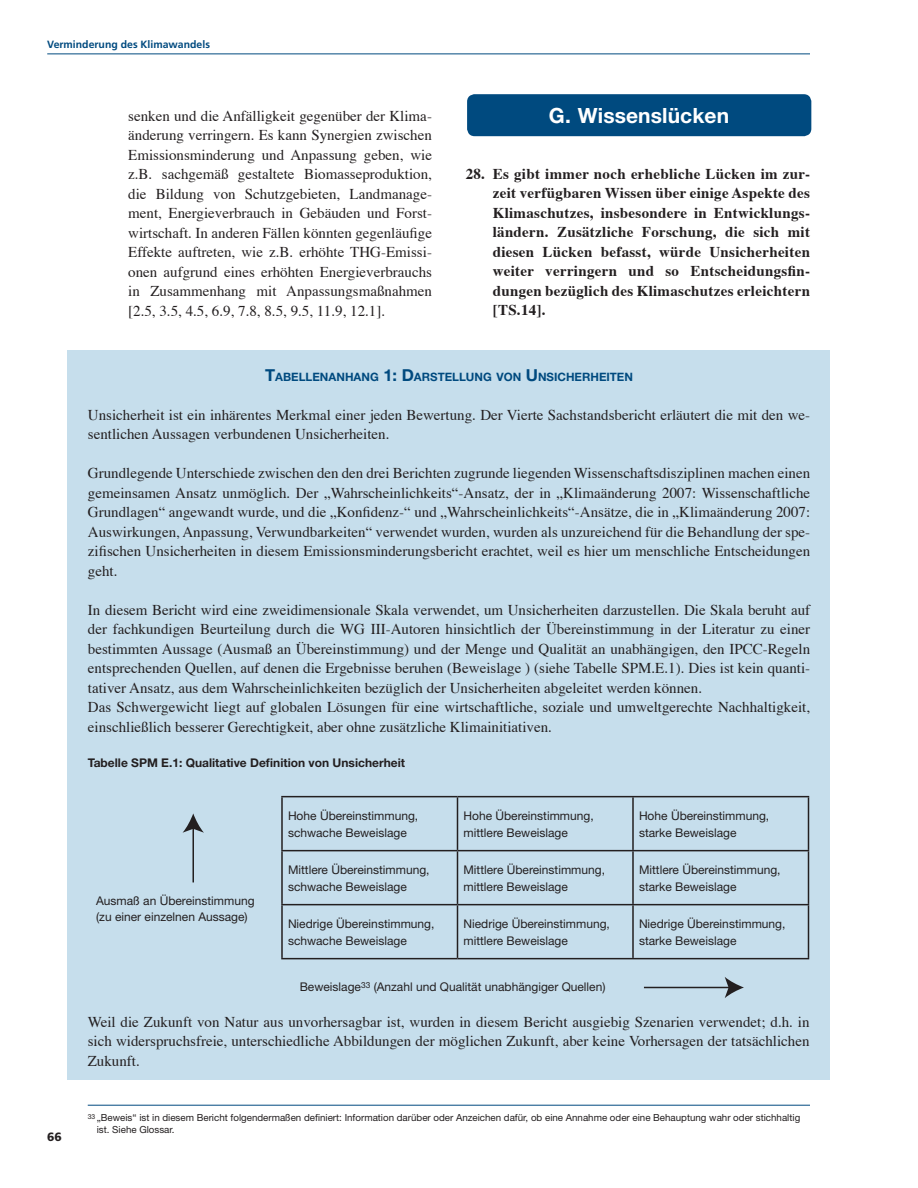
<style>
.page{position:relative;width:918px;height:1188px;background:#fff}
.page>*{position:absolute;margin:0;border:0;box-sizing:border-box;transform-origin:0 0}
.t1{font:700 21px "Helvetica Neue";letter-spacing:.005em;color:#fff}
.t2{font:15px/19.5px "Times";color:#231f20;text-align:justify}
.t3{font:700 15px/19.5px "Times";letter-spacing:.02em;color:#231f20;text-align:justify}
.t4{font:12px/16.5px "Helvetica Neue";color:#231f20}
.t5{font:700 12px "Helvetica Neue";color:#231f20}
.t6{font:900 12px "Frutiger";color:#231f20}
.t7{font:700 11.55px "Helvetica Neue";color:#004a7f}
.t8{font:700 10.5px "Frutiger";color:#004a7f}
.t9{font:9.75px/11.7px "Helvetica Neue";color:#231f20}
.s1{font-size:16.5px}
</style>
<div class="page">
<hr style="left:47px;top:54px;width:763px;height:1px;background:#004a7f">
<div style="left:467px;top:94px;width:344px;height:42px;background:#004a7f;border-radius:8px"></div>
<div style="left:67px;top:350px;width:763px;height:730px;background:#c6deec"></div>
<hr style="left:281px;top:796px;width:177px;height:1px;background:#231f20">
<hr style="left:281px;top:797px;width:2px;height:53px;background:#231f20">
<hr style="left:458px;top:796px;width:175px;height:1px;background:#231f20">
<hr style="left:457px;top:797px;width:1px;height:53px;background:#231f20">
<hr style="left:633px;top:796px;width:176px;height:1px;background:#231f20">
<hr style="left:632px;top:797px;width:2px;height:53px;background:#231f20">
<hr style="left:808px;top:797px;width:1px;height:53px;background:#231f20">
<hr style="left:281px;top:850px;width:177px;height:1px;background:#231f20">
<hr style="left:281px;top:851px;width:2px;height:53px;background:#231f20">
<hr style="left:458px;top:850px;width:175px;height:1px;background:#231f20">
<hr style="left:457px;top:851px;width:1px;height:53px;background:#231f20">
<hr style="left:633px;top:850px;width:176px;height:1px;background:#231f20">
<hr style="left:632px;top:851px;width:2px;height:53px;background:#231f20">
<hr style="left:808px;top:851px;width:1px;height:53px;background:#231f20">
<hr style="left:281px;top:904px;width:177px;height:1px;background:#231f20">
<hr style="left:281px;top:905px;width:2px;height:53px;background:#231f20">
<hr style="left:458px;top:904px;width:175px;height:1px;background:#231f20">
<hr style="left:457px;top:905px;width:1px;height:53px;background:#231f20">
<hr style="left:633px;top:904px;width:176px;height:1px;background:#231f20">
<hr style="left:632px;top:905px;width:2px;height:53px;background:#231f20">
<hr style="left:808px;top:905px;width:1px;height:53px;background:#231f20">
<hr style="left:281px;top:958px;width:177px;height:1px;background:#231f20">
<hr style="left:458px;top:958px;width:175px;height:1px;background:#231f20">
<hr style="left:633px;top:958px;width:176px;height:1px;background:#231f20">
<hr style="left:192px;top:827px;width:2px;height:55px;background:#231f20">
<svg style="left:183px;top:813px;width:21px;height:20px"></svg>
<hr style="left:644px;top:987px;width:86px;height:1px;background:#231f20">
<svg style="left:725px;top:977px;width:19px;height:21px"></svg>
<hr style="left:88px;top:1105px;width:722px;height:1px;background:#004a7f">
<p class="t8" style="left:47px;top:38px;width:164px">Verminderung des Klimawandels</p>
<p class="t2" style="left:128px;top:105px;width:305px">senken und die Anfälligkeit gegenüber der Klima&shy;änderung verringern. Es kann Synergien zwischen Emissionsminderung und Anpassung geben, wie z.B. sachgemäß gestaltete Biomasseproduktion, die Bildung von Schutzgebieten, Landmanage&shy;ment, Energieverbrauch in Gebäuden und Forst&shy;wirtschaft. In anderen Fällen könnten gegenläufige Effekte auftreten, wie z.B. erhöhte THG-Emissi&shy;onen aufgrund eines erhöhten Energieverbrauchs in Zusammenhang mit Anpassungsmaßnahmen [2.5, 3.5, 4.5, 6.9, 7.8, 8.5, 9.5, 11.9, 12.1].</p>
<h1 class="t1" style="left:549px;top:102px;width:182px">G. Wissenslücken</h1>
<p class="t3" style="left:493px;top:163px;width:319px;text-indent:-27px">28. Es gibt immer noch erhebliche Lücken im zur&shy;zeit verfügbaren Wissen über einige Aspekte des Klimaschutzes, insbesondere in Entwicklungs&shy;ländern. Zusätzliche Forschung, die sich mit diesen Lücken befasst, würde Unsicherheiten weiter verringern und so Entscheidungsfin&shy;dungen bezüglich des Klimaschutzes erleichtern [TS.14].</p>
<p class="t7" style="left:265px;top:369px;width:369px"><span class="s1">T</span>abellenanhang <span class="s1">1: D</span>arstellung von <span class="s1">U</span> nsicherheiten</p>
<p class="t2" style="left:88px;top:404px;width:724px">Unsicherheit ist ein inhärentes Merkmal einer jeden Bewertung. Der Vierte Sachstandsbericht erläutert die mit den we&shy;sentlichen Aussagen verbundenen Unsicherheiten.</p>
<p class="t2" style="left:88px;top:462px;width:724px">Grundlegende Unterschiede zwischen den den drei Berichten zugrunde liegenden Wissenschaftsdisziplinen machen einen gemeinsamen Ansatz unmöglich. Der „Wahrscheinlichkeits“-Ansatz, der in „Klimaänderung 2007: Wissenschaftliche Grundlagen“ angewandt wurde, und die „Konfidenz-“ und „Wahrscheinlichkeits“-Ansätze, die in „Klimaänderung 2007:<br>Auswirkungen, Anpassung, Verwundbarkeiten“ verwendet wurden, wurden als unzureichend für die Behandlung der spe&shy;zifischen Unsicherheiten in diesem Emissionsminderungsbericht erachtet, weil es hier um menschliche Entscheidungen geht.</p>
<p class="t2" style="left:88px;top:599px;width:724px;text-align:left">In diesem Bericht wird eine zweidimensionale Skala verwendet, um Unsicherheiten darzustellen. Die Skala beruht auf der fachkundigen Beurteilung durch die WG III-Autoren hinsichtlich der Übereinstimmung in der Literatur zu einer bestimmten Aussage (Ausmaß an Übereinstimmung) und der Menge und Qualität an unabhängigen, den IPCC-Regeln entsprechenden Quellen, auf denen die Ergebnisse beruhen (Beweislage ) (siehe Tabelle SPM.E.1). Dies ist kein quanti&shy;tativer Ansatz, aus dem Wahrscheinlichkeiten bezüglich der Unsicherheiten abgeleitet werden können.<br>Das Schwergewicht liegt auf globalen Lösungen für eine wirtschaftliche, soziale und umweltgerechte Nachhaltigkeit, einschließlich besserer Gerechtigkeit, aber ohne zusätzliche Klimainitiativen.</p>
<p class="t5" style="left:88px;top:755px;width:319px">Tabelle SPM E.1: Qualitative Definition von Unsicherheit</p>
<p class="t4" style="left:96px;top:892px;width:160px">Ausmaß an Übereinstimmung (zu einer einzelnen Aussage)</p>
<p class="t4" style="left:288px;top:807px;width:132px">Hohe Übereinstimmung, schwache Beweislage</p>
<p class="t4" style="left:464px;top:807px;width:132px">Hohe Übereinstimmung, mittlere Beweislage</p>
<p class="t4" style="left:639px;top:807px;width:132px">Hohe Übereinstimmung, starke Beweislage</p>
<p class="t4" style="left:288px;top:861px;width:143px">Mittlere Übereinstimmung, schwache Beweislage</p>
<p class="t4" style="left:464px;top:861px;width:143px">Mittlere Übereinstimmung, mittlere Beweislage</p>
<p class="t4" style="left:639px;top:861px;width:143px">Mittlere Übereinstimmung, starke Beweislage</p>
<p class="t4" style="left:288px;top:915px;width:148px">Niedrige Übereinstimmung, schwache Beweislage</p>
<p class="t4" style="left:464px;top:915px;width:148px">Niedrige Übereinstimmung, mittlere Beweislage</p>
<p class="t4" style="left:639px;top:915px;width:148px">Niedrige Übereinstimmung, starke Beweislage</p>
<p class="t6" style="left:47px;top:1130px;width:16px">66</p>
<p class="t4" style="left:300px;top:978px;width:307px">Beweislage<sup>33</sup> (Anzahl und Qualität unabhängiger Quellen)</p>
<p class="t2" style="left:88px;top:1011px;width:723px">Weil die Zukunft von Natur aus unvorhersagbar ist, wurden in diesem Bericht ausgiebig Szenarien verwendet; d.h. in sich widerspruchsfreie, unterschiedliche Abbildungen der möglichen Zukunft, aber keine Vorhersagen der tatsächlichen Zukunft.</p>
<p class="t9" style="left:97px;top:1112px;width:705px;text-indent:-9px"><sup>33</sup> „Beweis“ ist in diesem Bericht folgendermaßen definiert: Information darüber oder Anzeichen dafür, ob eine Annahme oder eine Behauptung wahr oder stichhaltig ist. Siehe Glossar.</p>
</div>
